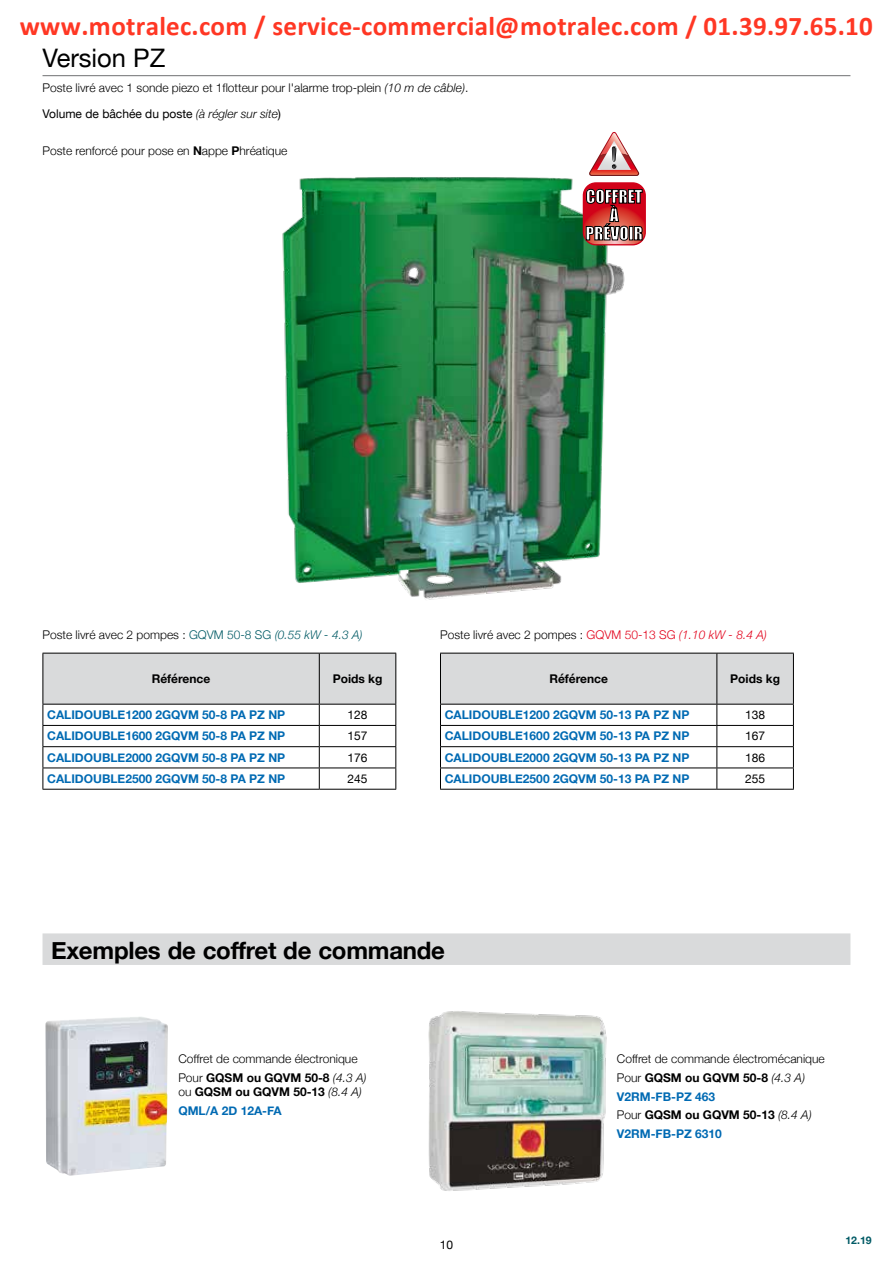
<style>
.page{position:relative;width:893px;height:1263px;background:#fff}
.page>*{position:absolute;margin:0;border:0;box-sizing:border-box;transform-origin:0 0}
.t1{font:700 27px "Calibri";color:#ff3724}
.t2{font:25.5px "Helvetica Neue";color:#000}
.t3{font:700 24px "Helvetica Neue";letter-spacing:-.01em;color:#000}
.t4{font:17.1px/18.5px "Impact";color:#fff;text-align:center}
.t5{font:300 12px/18.6px "Helvetica Neue";color:#000}
.t6{font:700 12px "Helvetica Neue";color:#006ab3}
.t7{font:700 12px/18.6px "Helvetica Neue";color:#000}
.t8{font:12px "Helvetica Neue";color:#000}
.t9{font:700 10.5px "Helvetica Neue";color:#005a65}
.s1{font-style:italic}
.s2{font-weight:300;font-style:italic}
.s3{font-weight:700}
.s4{color:#005a65}
.s5{font-style:italic;color:#005a65}
.s6{color:#e2001a}
.s7{font-style:italic;color:#e2001a}
.s8{font-weight:300}
.s9{color:#006ab3}
.s10{font-weight:700;color:#006ab3}
</style>
<div class="page">
<hr style="left:43px;top:75px;width:807px;height:1px;background:#707172">
<img style="left:45px;top:1017px;width:123px;height:159px">
<img style="left:428px;top:1011px;width:179px;height:180px">
<img style="left:282px;top:173px;width:358px;height:427px">
<svg style="left:583px;top:182px;width:63px;height:63px;background:#ab2a2e"></svg>
<svg style="left:589px;top:132px;width:50px;height:44px"></svg>
<hr style="left:319px;top:789px;width:77px;height:1px;background:#000">
<svg style="left:43px;top:653px;width:353px;height:136px"></svg>
<hr style="left:43px;top:789px;width:276px;height:1px;background:#000">
<svg style="left:440px;top:653px;width:354px;height:136px"></svg>
<hr style="left:717px;top:789px;width:77px;height:1px;background:#000">
<hr style="left:440px;top:789px;width:277px;height:1px;background:#000">
<div style="left:43px;top:933px;width:807px;height:32px;background:#d9dadb"></div>
<h1 class="t1" style="left:20px;top:15px;width:855px">www.motralec.com / service-commercial@motralec.com / 01.39.97.65.10</h1>
<h2 class="t2" style="left:43px;top:36px;width:124px">Version PZ</h2>
<p class="t5" style="left:43px;top:78px;width:427px">Poste livré avec 1 sonde piezo et 1flotteur pour l'alarme trop-plein <span class="s1">(10 m de câble)</span>.</p>
<p class="t8" style="left:43px;top:103px;width:240px">Volume de bâchée du poste <span class="s2">(à régler sur site</span>)</p>
<p class="t5" style="left:43px;top:140px;width:246px">Poste renforcé pour pose en <span class="s3">N</span>appe <span class="s3">P</span>hréatique</p>
<h3 class="t4" style="left:585px;top:187px;width:59px">COFFRET<br>À<br>PRÉVOIR</h3>
<p class="t5" style="left:43px;top:624px;width:322px">Poste livré avec 2 pompes : <span class="s4">GQVM 50-8 SG</span> <span class="s5">(0.55 kW - 4.3 A)</span></p>
<p class="t5" style="left:440px;top:624px;width:328px">Poste livré avec 2 pompes : <span class="s6">GQVM 50-13 SG</span> <span class="s7">(1.10 kW - 8.4 A)</span></p>
<p class="t7" style="left:152px;top:670px;width:60px">Référence</p>
<p class="t7" style="left:333px;top:670px;width:51px">Poids kg</p>
<p class="t6" style="left:47px;top:705px;width:240px">CALIDOUBLE1200 2GQVM 50-8 PA PZ NP</p>
<p class="t8" style="left:348px;top:704px;width:22px">128</p>
<p class="t6" style="left:47px;top:727px;width:240px">CALIDOUBLE1600 2GQVM 50-8 PA PZ NP</p>
<p class="t8" style="left:348px;top:726px;width:22px">157</p>
<p class="t6" style="left:47px;top:748px;width:240px">CALIDOUBLE2000 2GQVM 50-8 PA PZ NP</p>
<p class="t8" style="left:348px;top:747px;width:22px">176</p>
<p class="t6" style="left:47px;top:769px;width:240px">CALIDOUBLE2500 2GQVM 50-8 PA PZ NP</p>
<p class="t8" style="left:348px;top:768px;width:22px">245</p>
<p class="t7" style="left:549px;top:670px;width:60px">Référence</p>
<p class="t7" style="left:730px;top:670px;width:51px">Poids kg</p>
<p class="t6" style="left:445px;top:705px;width:246px">CALIDOUBLE1200 2GQVM 50-13 PA PZ NP</p>
<p class="t8" style="left:745px;top:704px;width:22px">138</p>
<p class="t6" style="left:445px;top:727px;width:246px">CALIDOUBLE1600 2GQVM 50-13 PA PZ NP</p>
<p class="t8" style="left:745px;top:726px;width:22px">167</p>
<p class="t6" style="left:445px;top:748px;width:246px">CALIDOUBLE2000 2GQVM 50-13 PA PZ NP</p>
<p class="t8" style="left:745px;top:747px;width:22px">186</p>
<p class="t6" style="left:445px;top:769px;width:246px">CALIDOUBLE2500 2GQVM 50-13 PA PZ NP</p>
<p class="t8" style="left:745px;top:768px;width:22px">255</p>
<h3 class="t3" style="left:51px;top:931px;width:396px">Exemples de coffret de commande</h3>
<p class="t5" style="left:178px;top:1049px;width:190px">Coffret de commande électronique<br>Pour <span class="s3">GQSM ou GQVM 50-8</span> <span class="s1">(4.3 A)</span></p>
<p class="t7" style="left:178px;top:1083px;width:185px"><span class="s8">ou</span> GQSM ou GQVM 50-13 <span class="s2">(8.4 A)<br></span><span class="s9">QML/A 2D 12A-FA</span></p>
<p class="t8" style="left:440px;top:1234px;width:15px">10</p>
<p class="t5" style="left:617px;top:1049px;width:209px">Coffret de commande électromécanique<br>Pour <span class="s3">GQSM ou GQVM 50-8</span> <span class="s1">(4.3 A)<br></span><span class="s10">V2RM-FB-PZ 463<br></span>Pour <span class="s3">GQSM ou GQVM 50-13</span> <span class="s1">(8.4 A)<br></span><span class="s10">V2RM-FB-PZ 6310</span></p>
<p class="t9" style="left:845px;top:1232px;width:28px">12.19</p>
</div>
